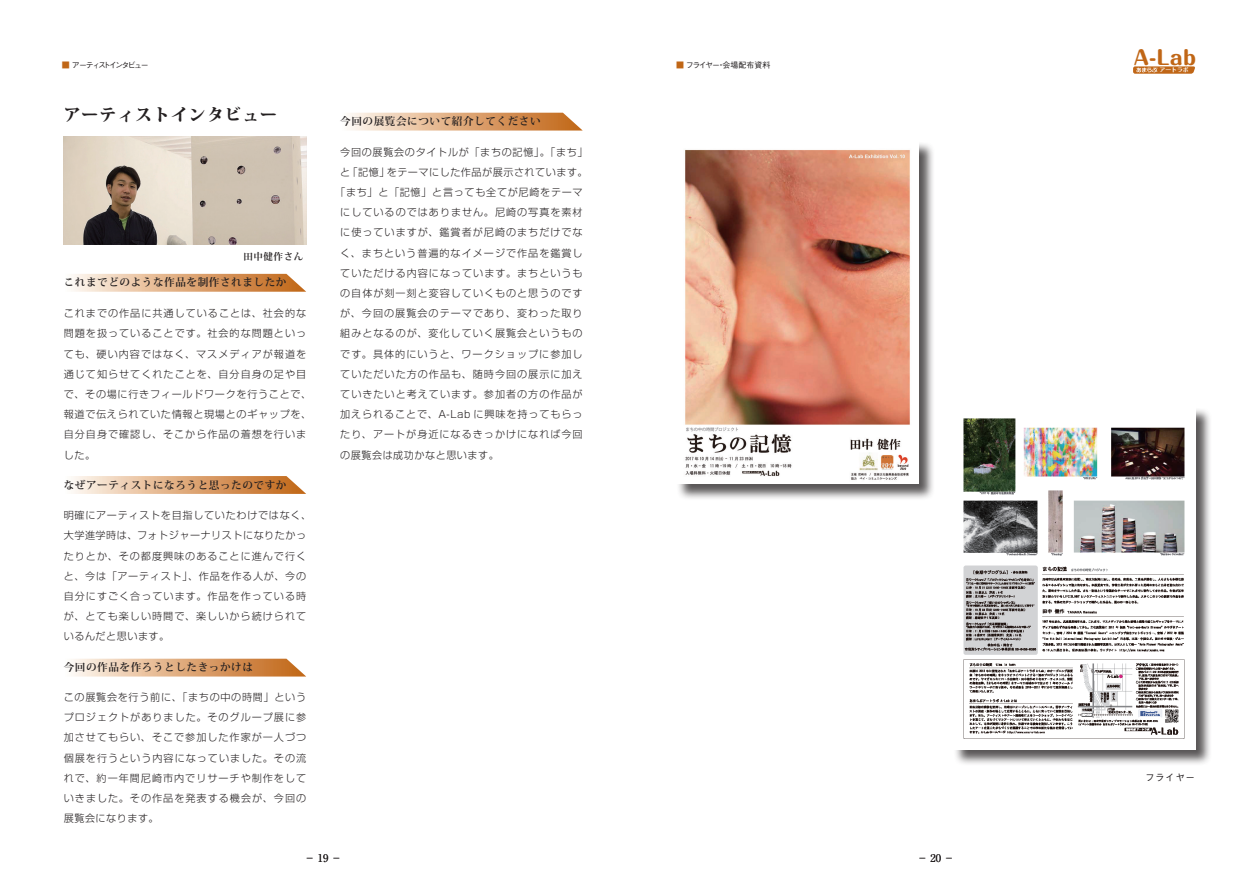
<style>
.page{position:relative;width:1259px;height:893px;background:#fff}
.page>*{position:absolute;margin:0;border:0;box-sizing:border-box;transform-origin:0 0}
.t1{font:800 19.5px "Maru Fo Pro";color:#c06616}
.t2{font:800 16.95px "Koz Min Pro";letter-spacing:.05em;color:#231f20}
.t3{font:700 10.65px "Koz Min Pro";letter-spacing:.05em;color:#231f20}
.t4{font:10.65px "Ryumin Pro";color:#231f20}
.t5{font:300 10.05px/20.2px "Shin Go Pro";letter-spacing:.095em;color:#231f20}
.t6{font:300 10.05px/20.2px "Shin Go Pro";letter-spacing:.07em;color:#231f20}
.t7{font:300 10.05px "Shin Go Pro";letter-spacing:.05em;color:#231f20}
.t8{font:700 9.6px "Koz Min Pro";letter-spacing:.05em;color:#231f20}
.t9{font:500 9.6px "Gothic BBB Pro";letter-spacing:.05em;color:#231f20}
.t10{font:500 7.95px "Gothic BBB Pro";letter-spacing:-.2em;color:#231f20}
.t11{font:500 7.95px "Gothic BBB Pro";color:#231f20}
.t12{font:700 5.85px "Maru Fo Pro";color:#fff}
.s1{color:#c06616}
</style>
<div class="page">
<svg style="left:1133px;top:66px;width:62px;height:8px"></svg>
<svg style="left:73px;top:659px;width:233px;height:17px;background:#e0af84"></svg>
<svg style="left:73px;top:476px;width:233px;height:18px;background:#e0b085"></svg>
<svg style="left:73px;top:274px;width:233px;height:18px;background:#e1b086"></svg>
<svg style="left:349px;top:113px;width:234px;height:18px;background:#e1b188"></svg>
<img style="left:64px;top:137px;width:242px;height:108px">
<div style="left:676px;top:141px;width:259px;height:359px;background:#231f20;opacity:.75"></div>
<img style="left:676px;top:141px;width:242px;height:343px">
<div style="left:953px;top:407px;width:258px;height:359px;background:#231f20;opacity:.75"></div>
<img style="left:953px;top:407px;width:242px;height:343px">
<p class="t10" style="left:62px;top:59px;width:88px"><span class="s1">■</span> アーティストインタビュー</p>
<p class="t2" style="left:64px;top:102px;width:215px">アーティストインタビュー</p>
<p class="t8" style="left:243px;top:249px;width:61px">田中健作さん</p>
<p class="t3" style="left:64px;top:275px;width:224px">これまでどのような作品を制作されましたか</p>
<p class="t5" style="left:64px;top:302px;width:249px">これまでの作品に共通していることは、社会的な問題を扱っていることです。社会的な問題といっても、硬い内容ではなく、マスメディアが報道を通じて知らせてくれたことを、自分自身の足や目で、その場に行きフィールドワークを行うことで、報道で伝えられていた情報と現場とのギャップを、自分自身で確認し、そこから作品の着想を行いました。</p>
<p class="t3" style="left:64px;top:477px;width:224px">なぜアーティストになろうと思ったのですか</p>
<p class="t6" style="left:64px;top:504px;width:249px">明確にアーティストを目指していたわけではなく、大学進学時は、フォトジャーナリストになりたかったりとか、その都度興味のあることに進んで行くと、今は「アーティスト」、作品を作る人が、今の自分にすごく合っています。作品を作っている時が、とても楽しい時間で、楽しいから続けられているんだと思います。</p>
<p class="t3" style="left:64px;top:659px;width:191px">今回の作品を作ろうとしたきっかけは</p>
<p class="t5" style="left:64px;top:686px;width:244px;text-align:justify">この展覧会を行う前に、「まちの中の時間」というプロジェクトがありました。そのグループ展に参加させてもらい、そこで参加した作家が一人づつ個展を行うという内容になっていました。その流れで、約一年間尼崎市内でリサーチや制作をしていきました。その作品を発表する機会が、今回の展覧会になります。</p>
<p class="t3" style="left:340px;top:114px;width:202px">今回の展覧会について紹介してください</p>
<p class="t6" style="left:340px;top:140px;width:249px">今回の展覧会のタイトルが「まちの記憶」。「まち」</p>
<p class="t7" style="left:340px;top:164px;width:249px">と「記憶」をテーマにした作品が展示されています。</p>
<p class="t6" style="left:335px;top:181px;width:249px">「まち」と「記憶」と言っても全てが尼崎をテーマ</p>
<p class="t5" style="left:340px;top:201px;width:244px">にしているのではありません。尼崎の写真を素材</p>
<p class="t5" style="left:340px;top:221px;width:244px">に使っていますが、鑑賞者が尼崎のまちだけでな</p>
<p class="t5" style="left:340px;top:241px;width:244px">く、まちという普遍的なイメージで作品を鑑賞し</p>
<p class="t5" style="left:340px;top:262px;width:244px">ていただける内容になっています。まちというも</p>
<p class="t5" style="left:340px;top:282px;width:244px">の自体が刻一刻と変容していくものと思うのです</p>
<p class="t5" style="left:340px;top:302px;width:244px">が、今回の展覧会のテーマであり、変わった取り</p>
<p class="t5" style="left:340px;top:322px;width:244px">組みとなるのが、変化していく展覧会というもの</p>
<p class="t5" style="left:340px;top:342px;width:244px">です。具体的にいうと、ワークショップに参加し</p>
<p class="t5" style="left:340px;top:363px;width:244px">ていただいた方の作品も、随時今回の展示に加え</p>
<p class="t5" style="left:340px;top:383px;width:244px">ていきたいと考えています。参加者の方の作品が</p>
<p class="t5" style="left:340px;top:403px;width:244px">加えられることで、A-Lab に興味を持ってもらっ</p>
<p class="t5" style="left:340px;top:423px;width:244px">たり、アートが身近になるきっかけになれば今回</p>
<p class="t7" style="left:340px;top:446px;width:160px">の展覧会は成功かなと思います。</p>
<p class="t11" style="left:676px;top:59px;width:96px"><span class="s1">■</span> フライヤー・会場配布資料</p>
<p class="t4" style="left:305px;top:850px;width:39px">－19－</p>
<p class="t4" style="left:917px;top:850px;width:39px">－20－</p>
<h1 class="t1" style="left:1134px;top:42px;width:64px">A-Lab</h1>
<p class="t12" style="left:1159px;top:65px;width:31px">アートラボ</p>
<p class="t9" style="left:1145px;top:769px;width:51px">フライヤー</p>
</div>
